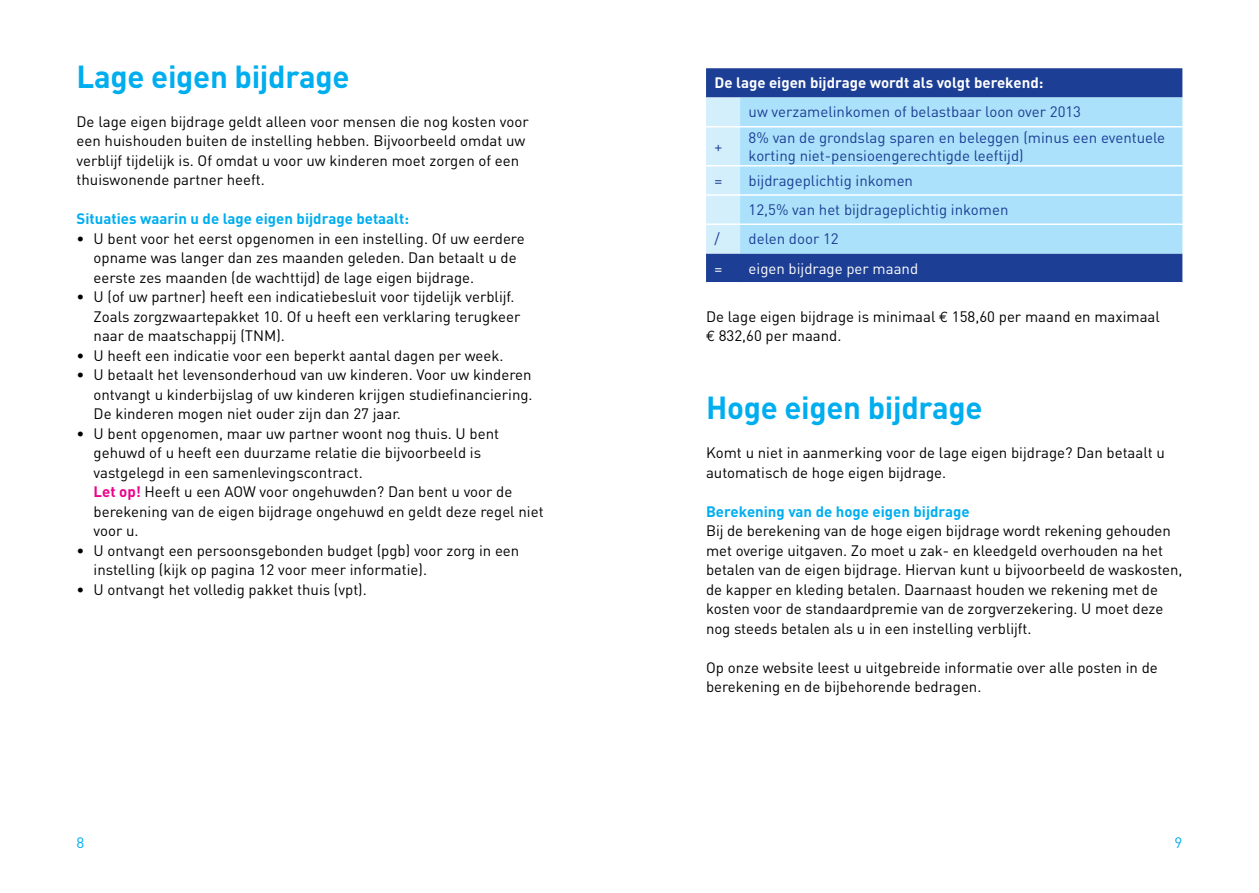
<style>
.page{position:relative;width:1259px;height:893px;background:#fff}
.page>*{position:absolute;margin:0;border:0;box-sizing:border-box;transform-origin:0 0}
.t1{font:700 31.5px "DIN";letter-spacing:-.01em;color:#00aeef}
.t2{font:15px/19.5px "DIN";color:#000}
.t3{font:15px/18px "DIN";color:#1c3e94}
.t4{font:700 15px "DIN";color:#00aeef}
.t5{font:700 15px "DIN";color:#fff}
.t6{font:15px "DIN";color:#fff}
.t7{font:15px "DIN";color:#00aeef}
.s1{font-weight:700;color:#ec008c}
.s2{font-family:"Euro Mono"}
</style>
<div class="page">
<div style="left:706px;top:68px;width:476px;height:214px;background:#1c3e94"></div>
<div style="left:706px;top:98px;width:34px;height:156px;background:#d4effc"></div>
<div style="left:740px;top:98px;width:442px;height:156px;background:#abe1fa"></div>
<hr style="left:706px;top:126px;width:34px;height:1px;background:#fff">
<hr style="left:740px;top:126px;width:442px;height:1px;background:#fff">
<hr style="left:706px;top:165px;width:34px;height:1px;background:#fff">
<hr style="left:740px;top:165px;width:442px;height:1px;background:#fff">
<hr style="left:740px;top:194px;width:442px;height:2px;background:#fff">
<hr style="left:706px;top:194px;width:34px;height:2px;background:#fff">
<hr style="left:706px;top:224px;width:34px;height:1px;background:#fff">
<hr style="left:740px;top:224px;width:442px;height:1px;background:#fff">
<h1 class="t1" style="left:77px;top:56px;width:274px">Lage eigen bijdrage</h1>
<p class="t2" style="left:77px;top:111px;width:453px">De lage eigen bijdrage geldt alleen voor mensen die nog kosten voor een huishouden buiten de instelling hebben. Bijvoorbeeld omdat uw verblijf tijdelijk is. Of omdat u voor uw kinderen moet zorgen of een thuiswonende partner heeft.</p>
<p class="t4" style="left:77px;top:209px;width:334px">Situaties waarin u de lage eigen bijdrage betaalt:</p>
<p class="t2" style="left:94px;top:228px;width:433px;text-indent:-17px">• U bent voor het eerst opgenomen in een instelling. Of uw eerdere opname was langer dan zes maanden geleden. Dan betaalt u de eerste zes maanden (de wachttijd) de lage eigen bijdrage.</p>
<p class="t2" style="left:94px;top:287px;width:428px;text-indent:-17px">• U (of uw partner) heeft een indicatiebesluit voor tijdelijk verblijf.<br>Zoals zorgzwaartepakket 10. Of u heeft een verklaring terugkeer naar de maatschappij (TNM).</p>
<p class="t2" style="left:77px;top:345px;width:428px">• U heeft een indicatie voor een beperkt aantal dagen per week.</p>
<p class="t2" style="left:94px;top:365px;width:440px;text-align:justify;text-indent:-17px">• U betaalt het levensonderhoud van uw kinderen. Voor uw kinderen ontvangt u kinderbijslag of uw kinderen krijgen studiefinanciering.<br>De kinderen mogen niet ouder zijn dan 27 jaar.</p>
<p class="t2" style="left:94px;top:423px;width:451px;text-indent:-17px">• U bent opgenomen, maar uw partner woont nog thuis. U bent gehuwd of u heeft een duurzame relatie die bijvoorbeeld is vastgelegd in een samenlevingscontract.<br><span class="s1">Let op!</span> Heeft u een AOW voor ongehuwden? Dan bent u voor de berekening van de eigen bijdrage ongehuwd en geldt deze regel niet voor u.</p>
<p class="t2" style="left:94px;top:540px;width:427px;text-indent:-17px">• U ontvangt een persoonsgebonden budget (pgb) voor zorg in een instelling (kijk op pagina 12 voor meer informatie).</p>
<p class="t2" style="left:77px;top:579px;width:292px">• U ontvangt het volledig pakket thuis (vpt).</p>
<p class="t5" style="left:714px;top:73px;width:330px">De lage eigen bijdrage wordt als volgt berekend:</p>
<p class="t3" style="left:748px;top:103px;width:334px">uw verzamelinkomen of belastbaar loon over 2013</p>
<p class="t3" style="left:714px;top:137px;width:9px">+</p>
<p class="t3" style="left:748px;top:128px;width:418px">8% van de grondslag sparen en beleggen (minus een eventuele korting niet-pensioengerechtigde leeftijd)</p>
<p class="t3" style="left:714px;top:171px;width:9px">=</p>
<p class="t3" style="left:748px;top:165px;width:261px;line-height:29.2px">bijdrageplichtig inkomen<br>12,5% van het bijdrageplichtig inkomen</p>
<p class="t3" style="left:714px;top:230px;width:7px">/</p>
<p class="t3" style="left:748px;top:230px;width:92px">delen door 12</p>
<p class="t6" style="left:714px;top:259px;width:9px">=</p>
<p class="t6" style="left:748px;top:259px;width:171px">eigen bijdrage per maand</p>
<p class="t2" style="left:706px;top:306px;width:455px">De lage eigen bijdrage is minimaal <span class="s2">€</span> 158,60 per maand en maximaal <span class="s2">€</span> 832,60 per maand.</p>
<h1 class="t1" style="left:706px;top:387px;width:278px">Hoge eigen bijdrage</h1>
<p class="t2" style="left:706px;top:443px;width:460px">Komt u niet in aanmerking voor de lage eigen bijdrage? Dan betaalt u automatisch de hoge eigen bijdrage.</p>
<p class="t4" style="left:706px;top:502px;width:265px">Berekening van de hoge eigen bijdrage</p>
<p class="t2" style="left:706px;top:521px;width:478px">Bij de berekening van de hoge eigen bijdrage wordt rekening gehouden met overige uitgaven. Zo moet u zak- en kleedgeld overhouden na het betalen van de eigen bijdrage. Hiervan kunt u bijvoorbeeld de waskosten, de kapper en kleding betalen. Daarnaast houden we rekening met de kosten voor de standaardpremie van de zorgverzekering. U moet deze nog steeds betalen als u in een instelling verblijft.</p>
<p class="t2" style="left:706px;top:657px;width:453px">Op onze website leest u uitgebreide informatie over alle posten in de berekening en de bijbehorende bedragen.</p>
<p class="t7" style="left:77px;top:833px;width:9px">8</p>
<p class="t7" style="left:1174px;top:833px;width:9px">9</p>
</div>
